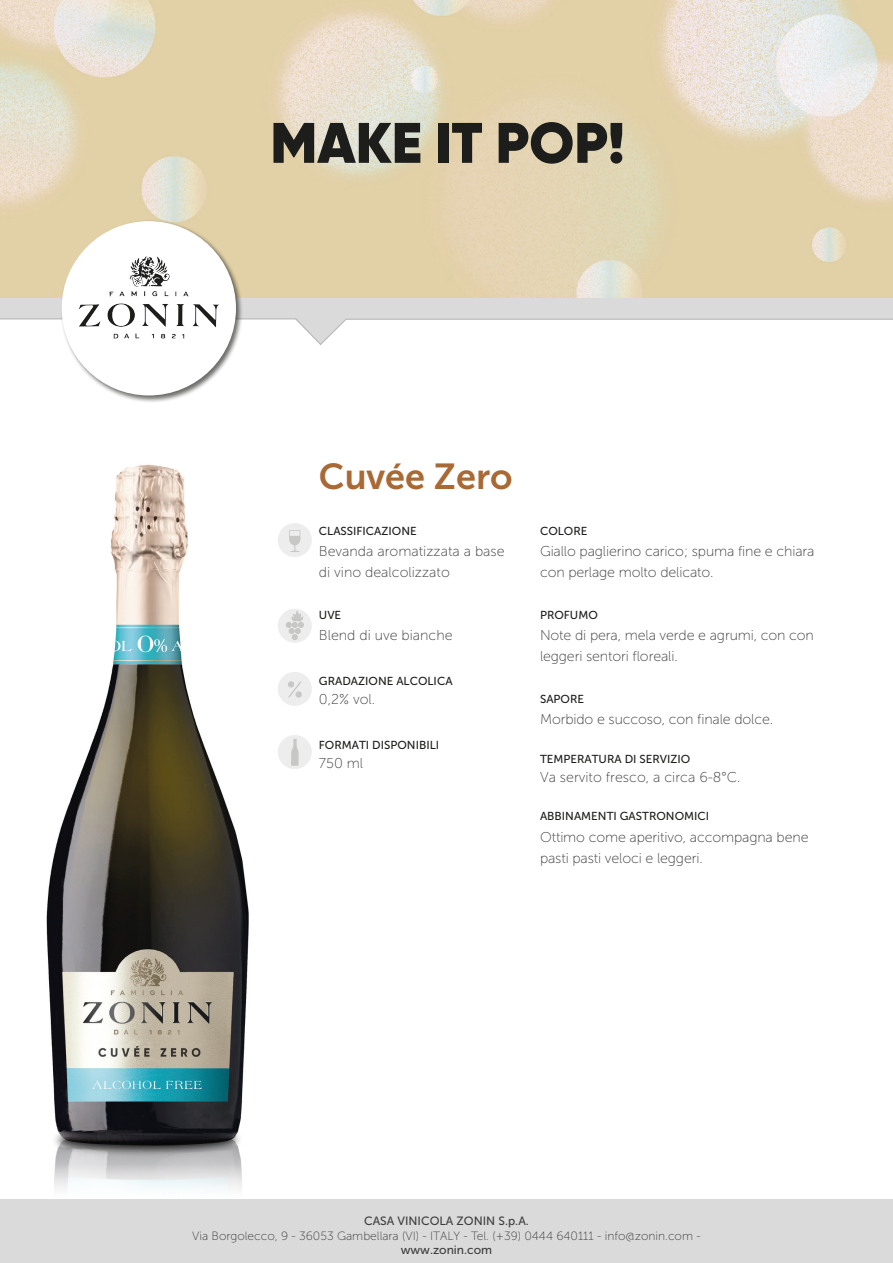
<style>
.page{position:relative;width:893px;height:1263px;background:#fff}
.page>*{position:absolute;margin:0;border:0;box-sizing:border-box;transform-origin:0 0}
.t1{font:900 57px "Gilroy";color:#1d1d1b}
.t2{font:36px "Museo Sans 700";color:#a96934}
.t3{font:14.25px/21px "Museo Sans 100";letter-spacing:-.01em;color:#3d3d3c}
.t4{font:12px "Museo Sans 100";color:#3d3d3c}
.t5{font:12px "Museo Sans 500";color:#3d3d3c}
.t6{font:11.55px "Museo Sans 500";color:#1d1d1b}
.t7{font:11.55px "Museo Sans 500";color:#1d1d1b}
.s1{font-style:inherit}
</style>
<div class="page">
<div style="left:0;top:1199px;width:893px;height:64px;background:#dadada"></div>
<div style="left:0;top:298px;width:893px;height:21px;background:#dadada"></div>
<svg style="left:0;top:318px;width:893px;height:27px"></svg>
<img style="left:0;top:0;width:893px;height:298px">
<div style="left:60px;top:219px;width:184px;height:184px;background:#1d1d1b;opacity:.65"></div>
<div style="left:62px;top:221px;width:174px;height:174px;background:#fff;border-radius:50%"></div>
<img style="left:62px;top:234px;width:174px;height:127px">
<img style="left:46px;top:464px;width:236px;height:725px">
<div style="left:278px;top:672px;width:34px;height:34px;background:#ededed;border-radius:50%"></div>
<svg style="left:288px;top:681px;width:14px;height:17px"></svg>
<div style="left:278px;top:735px;width:34px;height:34px;background:#ededed;border-radius:50%"></div>
<svg style="left:291px;top:739px;width:8px;height:27px"></svg>
<div style="left:278px;top:609px;width:34px;height:34px;background:#ededed;border-radius:50%"></div>
<svg style="left:286px;top:611px;width:18px;height:29px"></svg>
<div style="left:278px;top:523px;width:34px;height:34px;background:#ededed;border-radius:50%"></div>
<svg style="left:289px;top:530px;width:11px;height:22px"></svg>
<h1 class="t1" style="left:270px;top:107px;width:356px">MAKE IT POP!</h1>
<p class="t2" style="left:319px;top:457px;width:195px">Cuvée Zero</p>
<p class="t6" style="left:319px;top:525px;width:99px">CLASSIFICAZIONE</p>
<p class="t3" style="left:319px;top:540px;width:187px">Bevanda aromatizzata a base di vino dealcolizzato</p>
<p class="t6" style="left:319px;top:609px;width:24px">UVE</p>
<p class="t3" style="left:319px;top:625px;width:135px">Blend di uve bianche</p>
<p class="t6" style="left:319px;top:675px;width:135px">GRADAZIONE ALCOLICA</p>
<p class="t3" style="left:319px;top:689px;width:58px">0,2% vol.</p>
<p class="t6" style="left:319px;top:739px;width:122px">FORMATI DISPONIBILI</p>
<p class="t3" style="left:319px;top:753px;width:46px">750 ml</p>
<p class="t7" style="left:540px;top:525px;width:49px">COLO<span class="s1">RE</span></p>
<p class="t3" style="left:540px;top:540px;width:276px">Giallo paglierino carico; spuma fine e chiara con perlage molto delicato.</p>
<p class="t6" style="left:540px;top:609px;width:59px">PROFUMO</p>
<p class="t3" style="left:540px;top:624px;width:275px">Note di pera, mela verde e agrumi, con con leggeri sentori floreali.</p>
<p class="t6" style="left:540px;top:693px;width:46px">SAPORE</p>
<p class="t3" style="left:540px;top:709px;width:235px">Morbido e succoso, con finale dolce.</p>
<p class="t6" style="left:540px;top:752px;width:152px">TEMPERATURA DI SERVIZIO</p>
<p class="t3" style="left:540px;top:766px;width:202px">Va servito fresco, a circa 6-8°C.</p>
<p class="t6" style="left:540px;top:809px;width:171px">ABBINAMENTI GASTRONOMICI</p>
<p class="t3" style="left:540px;top:826px;width:270px">Ottimo come aperitivo, accompagna bene pasti pasti veloci e leggeri.</p>
<p class="t5" style="left:364px;top:1214px;width:166px">CASA VINICOLA ZONIN S.p.A.</p>
<p class="t4" style="left:192px;top:1229px;width:510px">Via Borgolecco, 9 - 36053 Gambellara (VI) - ITALY - Tel. (+39) 0444 640111 - info@zonin.com -</p>
<p class="t5" style="left:401px;top:1243px;width:93px">www.zonin.com</p>
</div>
